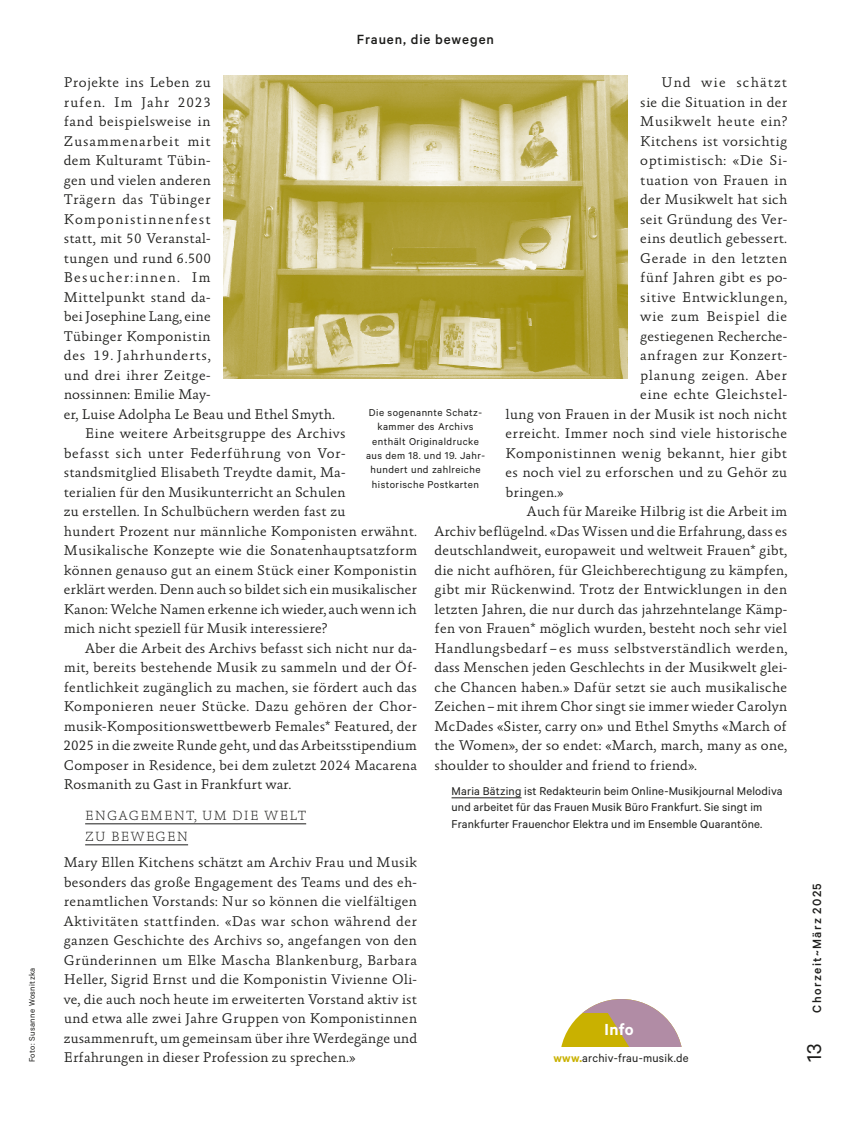
<style>
.page{position:relative;width:851px;height:1127px;background:#fff}
.page>*{position:absolute;margin:0;border:0;box-sizing:border-box;transform-origin:0 0}
.t1{font:22.5px "Calibre";color:#1d1d1b}
.t2{font:600 18px "Calibre";color:#fff}
.t3{font:500 15px "Calibre";letter-spacing:.06em;color:#1d1d1b}
.t4{font:300 14.25px/19.5px "Absara Pro";letter-spacing:.01em;color:#1d1d1b;text-align:justify}
.t5{font:300 14.25px "Absara Pro";letter-spacing:.035em;color:#1d1d1b}
.t6{font:300 14.25px "Absara Pro";letter-spacing:.03em;color:#1d1d1b}
.t7{font:300 14.25px "Absara Pro";letter-spacing:.055em;color:#1d1d1b}
.t8{font:300 14.25px "Absara Pro";letter-spacing:.04em;color:#1d1d1b}
.t9{font:300 14.25px "Absara Pro";letter-spacing:.075em;color:#1d1d1b}
.t10{font:300 14.25px "Absara Pro";letter-spacing:.09em;color:#1d1d1b}
.t11{font:300 14.25px "Absara Pro";letter-spacing:.045em;color:#1d1d1b}
.t12{font:300 14.25px "Absara Pro";letter-spacing:.06em;color:#1d1d1b}
.t13{font:300 14.25px "Absara Pro";letter-spacing:.08em;color:#1d1d1b}
.t14{font:100 13.5px/21px "Absara Pro";letter-spacing:.08em;color:#1d1d1b}
.t15{font:500 13.5px "Calibre";letter-spacing:.1em;color:#1d1d1b}
.t16{font:12.75px/16.5px "Calibre";letter-spacing:.015em;color:#1d1d1b}
.t17{font:11.25px/14.2px "Calibre";letter-spacing:.04em;color:#1d1d1b;text-align:center}
.t18{font:9px "Calibre";letter-spacing:.04em;color:#1d1d1b}
.s1{font-size:13.65px}
.s2{font-weight:600;color:#c9b100}
</style>
<div class="page">
<img style="left:223px;top:75px;width:404px;height:303px">
<hr style="left:85px;top:823px;width:221px;height:1px;background:#1d1d1b">
<hr style="left:85px;top:844px;width:103px;height:1px;background:#1d1d1b">
<hr style="left:451px;top:797px;width:70px;height:1px;background:#1d1d1b">
<svg style="left:561px;top:999px;width:121px;height:48px"></svg>
<p class="t18" style="left:27px;top:1062px;width:96px;rotate:-90deg">Foto: Susanne Wosnitzka</p>
<p class="t3" style="left:357px;top:30px;width:138px">Frauen, die bewegen</p>
<p class="t6" style="left:64px;top:75px;width:148px">Projekte ins Leben zu</p>
<p class="t12" style="left:64px;top:94px;width:148px">rufen. Im Jahr <span class="s1">2023</span></p>
<p class="t6" style="left:64px;top:114px;width:148px">fand beispielsweise in</p>
<p class="t7" style="left:64px;top:133px;width:148px">Zusammenarbeit mit</p>
<p class="t4" style="left:64px;top:151px;width:148px">dem Kulturamt Tübin-</p>
<p class="t4" style="left:64px;top:171px;width:148px">gen und vielen anderen</p>
<p class="t8" style="left:64px;top:192px;width:148px">Trägern das Tübinger</p>
<p class="t9" style="left:64px;top:211px;width:148px">Komponistinnenfest</p>
<p class="t4" style="left:64px;top:229px;width:148px">statt, mit <span class="s1">50</span> Veranstal-</p>
<p class="t4" style="left:64px;top:249px;width:148px">tungen und rund <span class="s1">6</span>.<span class="s1">500</span></p>
<p class="t10" style="left:64px;top:270px;width:148px">Besucher:innen. Im</p>
<p class="t4" style="left:64px;top:288px;width:148px">Mittelpunkt stand da-</p>
<p class="t4" style="left:64px;top:307px;width:148px">bei Josephine Lang, eine</p>
<p class="t4" style="left:64px;top:327px;width:148px">Tübinger Komponistin</p>
<p class="t7" style="left:64px;top:348px;width:148px">des <span class="s1">19</span>. Jahrhunderts,</p>
<p class="t6" style="left:64px;top:367px;width:148px">und drei ihrer Zeitge-</p>
<p class="t4" style="left:64px;top:385px;width:148px">nossinnen: Emilie May-</p>
<p class="t4" style="left:64px;top:405px;width:273px">er, Luise Adolpha Le Beau und Ethel Smyth.</p>
<p class="t4" style="left:85px;top:424px;width:262px">Eine weitere Arbeitsgruppe des Archivs</p>
<p class="t5" style="left:64px;top:445px;width:283px">befasst sich unter Federführung von Vor-</p>
<p class="t4" style="left:64px;top:463px;width:283px">standsmitglied Elisabeth Treydte damit, Ma-</p>
<p class="t4" style="left:64px;top:483px;width:283px">terialien für den Musikunterricht an Schulen</p>
<p class="t4" style="left:64px;top:502px;width:283px">zu erstellen. In Schulbüchern werden fast zu</p>
<p class="t4" style="left:64px;top:522px;width:355px">hundert Prozent nur männliche Komponisten erwähnt.</p>
<p class="t4" style="left:64px;top:541px;width:354px">Musikalische Konzepte wie die Sonatenhauptsatzform</p>
<p class="t4" style="left:64px;top:561px;width:354px">können genauso gut an einem Stück einer Komponistin</p>
<p class="t4" style="left:64px;top:580px;width:354px">erklärt werden. Denn auch so bildet sich ein musikalischer</p>
<p class="t4" style="left:64px;top:600px;width:354px">Kanon: Welche Namen erkenne ich wieder, auch wenn ich</p>
<p class="t4" style="left:64px;top:619px;width:265px">mich nicht speziell für Musik interessiere?</p>
<p class="t4" style="left:85px;top:639px;width:333px">Aber die Arbeit des Archivs befasst sich nicht nur da-</p>
<p class="t4" style="left:64px;top:658px;width:355px">mit, bereits bestehende Musik zu sammeln und der Öf-</p>
<p class="t4" style="left:64px;top:678px;width:354px">fentlichkeit zugänglich zu machen, sie fördert auch das</p>
<p class="t4" style="left:64px;top:697px;width:354px">Komponieren neuer Stücke. Dazu gehören der Chor-</p>
<p class="t4" style="left:64px;top:717px;width:355px">musik-Kompositionswettbewerb Females* Featured, der</p>
<p class="t4" style="left:64px;top:736px;width:354px"><span class="s1">2025</span> in die zweite Runde geht, und das Arbeitsstipendium</p>
<p class="t4" style="left:64px;top:756px;width:354px">Composer in Residence, bei dem zuletzt <span class="s1">2024</span> Macarena</p>
<p class="t4" style="left:64px;top:775px;width:229px">Rosmanith zu Gast in Frankfurt war.</p>
<p class="t14" style="left:85px;top:806px;width:222px">ENGAGEMENT, UM DIE WELT<br>ZU BEWEGEN</p>
<p class="t4" style="left:64px;top:853px;width:355px">Mary Ellen Kitchens schätzt am Archiv Frau und Musik besonders das große Engagement des Teams und des eh&shy;renamtlichen Vorstands: Nur so können die vielfältigen Aktivitäten stattfinden. «Das war schon während der ganzen Geschichte des Archivs so, angefangen von den Gründerinnen um Elke Mascha Blankenburg, Barbara Heller, Sigrid Ernst und die Komponistin Vivienne Oli&shy;ve, die auch noch heute im erweiterten Vorstand aktiv ist und etwa alle zwei Jahre Gruppen von Komponistinnen zusammenruft, um gemeinsam über ihre Werdegänge und Erfahrungen in dieser Profession zu sprechen.»</p>
<p class="t13" style="left:661px;top:75px;width:127px">Und wie schätzt</p>
<p class="t4" style="left:640px;top:93px;width:148px">sie die Situation in der</p>
<p class="t5" style="left:640px;top:114px;width:148px">Musikwelt heute ein?</p>
<p class="t4" style="left:640px;top:132px;width:148px">Kitchens ist vorsichtig</p>
<p class="t5" style="left:640px;top:153px;width:148px">optimistisch: «Die Si-</p>
<p class="t4" style="left:640px;top:171px;width:148px">tuation von Frauen in</p>
<p class="t4" style="left:640px;top:190px;width:148px">der Musikwelt hat sich</p>
<p class="t4" style="left:640px;top:210px;width:148px">seit Gründung des Ver-</p>
<p class="t4" style="left:640px;top:229px;width:148px">eins deutlich gebessert.</p>
<p class="t6" style="left:640px;top:250px;width:148px">Gerade in den letzten</p>
<p class="t4" style="left:640px;top:268px;width:148px">fünf Jahren gibt es po-</p>
<p class="t5" style="left:640px;top:289px;width:148px">sitive Entwicklungen,</p>
<p class="t11" style="left:640px;top:309px;width:148px">wie zum Beispiel die</p>
<p class="t4" style="left:640px;top:327px;width:148px">gestiegenen Recherche-</p>
<p class="t4" style="left:640px;top:346px;width:148px">anfragen zur Konzert-</p>
<p class="t8" style="left:640px;top:367px;width:148px">planung zeigen. Aber</p>
<p class="t5" style="left:640px;top:387px;width:148px">eine echte Gleichstel-</p>
<p class="t4" style="left:505px;top:405px;width:283px">lung von Frauen in der Musik ist noch nicht</p>
<p class="t4" style="left:505px;top:424px;width:283px">erreicht. Immer noch sind viele historische</p>
<p class="t6" style="left:505px;top:445px;width:283px">Komponistinnen wenig bekannt, hier gibt</p>
<p class="t4" style="left:505px;top:463px;width:283px">es noch viel zu erforschen und zu Gehör zu</p>
<p class="t4" style="left:505px;top:483px;width:60px">bringen.»</p>
<p class="t4" style="left:526px;top:502px;width:262px">Auch für Mareike Hilbrig ist die Arbeit im</p>
<p class="t4" style="left:434px;top:522px;width:354px">Archiv beflügelnd. «Das Wissen und die Erfahrung, dass es</p>
<p class="t4" style="left:434px;top:541px;width:354px">deutschlandweit, europaweit und weltweit Frauen* gibt,</p>
<p class="t4" style="left:434px;top:561px;width:354px">die nicht aufhören, für Gleichberechtigung zu kämpfen,</p>
<p class="t4" style="left:434px;top:580px;width:354px">gibt mir Rückenwind. Trotz der Entwicklungen in den</p>
<p class="t4" style="left:434px;top:600px;width:354px">letzten Jahren, die nur durch das jahrzehntelange Kämp-</p>
<p class="t4" style="left:434px;top:619px;width:354px">fen von Frauen* möglich wurden, besteht noch sehr viel</p>
<p class="t4" style="left:434px;top:639px;width:354px">Handlungsbedarf – es muss selbstverständlich werden,</p>
<p class="t4" style="left:434px;top:658px;width:354px">dass Menschen jeden Geschlechts in der Musikwelt glei-</p>
<p class="t4" style="left:434px;top:678px;width:354px">che Chancen haben.» Dafür setzt sie auch musikalische</p>
<p class="t4" style="left:434px;top:697px;width:354px">Zeichen–mit ihrem Chor singt sie immer wieder Carolyn</p>
<p class="t4" style="left:434px;top:717px;width:354px">McDades «Sister, carry on» und Ethel Smyths «March of</p>
<p class="t4" style="left:434px;top:736px;width:354px">the Women», der so endet: «March, march, many as one,</p>
<p class="t4" style="left:434px;top:756px;width:264px">shoulder to shoulder and friend to friend».</p>
<p class="t16" style="left:451px;top:782px;width:332px">Maria Bätzing ist Redakteurin beim Online-Musikjournal Melodiva und arbeitet für das Frauen Musik Büro Frankfurt. Sie singt im<br>Frankfurter Frauenchor Elektra und im Ensemble Quarantöne.</p>
<p class="t17" style="left:366px;top:405px;width:120px">Die sogenannte Schatz&shy;kammer des Archivs enthält Originaldrucke aus dem 18. und 19. Jahr&shy;hundert und zahlreiche historische Postkarten</p>
<p class="t2" style="left:604px;top:1019px;width:30px">Info</p>
<p class="t16" style="left:553px;top:1049px;width:137px"><span class="s2">www.</span>archiv-frau-musik.de</p>
<p class="t15" style="left:809px;top:1012px;width:131px;rotate:-90deg">Chorzeit~März 2025</p>
<h1 class="t1" style="left:801px;top:1062px;width:20px;rotate:-90deg">13</h1>
</div>
